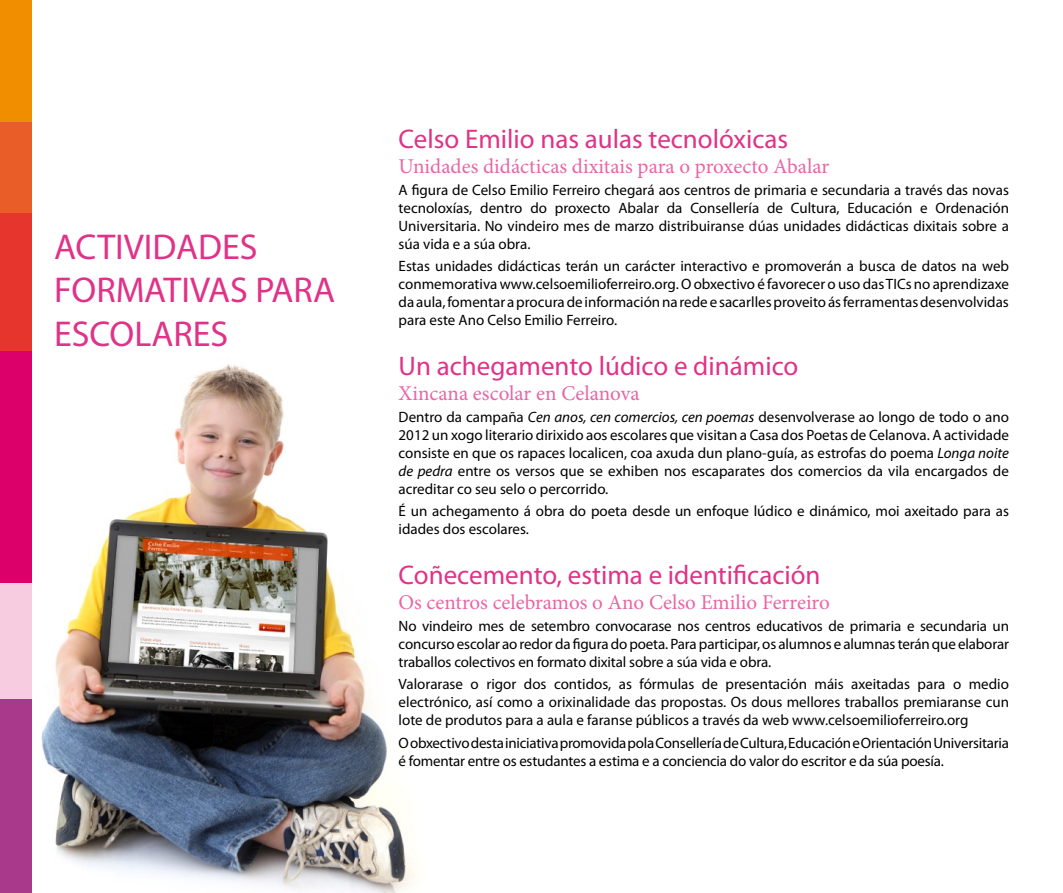
<style>
.page{position:relative;width:1063px;height:893px;background:#fff}
.page>*{position:absolute;margin:0;border:0;box-sizing:border-box;transform-origin:0 0}
.t1{font:36px/43.2px "Myriad Pro";color:#e03288}
.t2{font:27px "Myriad Pro";color:#e03288}
.t3{font:21px "Minion Pro";color:#e865a6}
.t4{font:15px/18px "Myriad Pro";letter-spacing:-.005em;color:#000;text-align:justify}
.s1{font-style:italic}
</style>
<div class="page">
<img style="left:31px;top:336px;width:385px;height:557px">
<div style="left:0;top:0;width:31px;height:122px;background:#f18e00"></div>
<div style="left:0;top:122px;width:31px;height:91px;background:#e95e28"></div>
<div style="left:0;top:213px;width:31px;height:139px;background:#e5352c"></div>
<div style="left:0;top:352px;width:31px;height:231px;background:#dc006b"></div>
<div style="left:0;top:583px;width:31px;height:116px;background:#f7cce1"></div>
<div style="left:0;top:699px;width:31px;height:194px;background:#a9398a"></div>
<h1 class="t1" style="left:54px;top:225px;width:283px">ACTIVI DADES<br>FORMATIVAS PARA<br>ESCOLARES</h1>
<h2 class="t2" style="left:399px;top:122px;width:391px">Celso Emilio nas aulas tecnolóxicas</h2>
<h3 class="t3" style="left:399px;top:152px;width:432px">Unidades didácticas dixitais para o proxecto Abalar</h3>
<p class="t4" style="left:399px;top:181px;width:612px">A figura de Celso Emilio Ferreiro chegará aos centros de primaria e secundaria a través das novas tecnoloxías, dentro do proxecto Abalar da Consellería de Cultura, Educación e Ordenación Universitaria. No vindeiro mes de marzo distribuiranse dúas unidades didácticas dixitais sobre a súa vida e a súa obra.</p>
<p class="t4" style="left:399px;top:257px;width:612px">Estas unidades didácticas terán un carácter interactivo e promoverán a busca de datos na web conmemorativa www.celsoemilioferreiro.org. O obxectivo é favorecer o uso das TICs no aprendizaxe da aula, fomentar a procura de información na rede e sacarlles proveito ás ferramentas desenvolvidas para este Ano Celso Emilio Ferreiro.</p>
<h2 class="t2" style="left:399px;top:349px;width:401px">Un achegamento lúdico e dinámico</h2>
<h3 class="t3" style="left:399px;top:379px;width:242px">Xincana escolar en Celanova</h3>
<p class="t4" style="left:399px;top:408px;width:612px">Dentro da campaña <span class="s1">Cen anos, cen comercios, cen poemas</span> desenvolverase ao longo de todo o ano 2012 un xogo literario dirixido aos escolares que visitan a Casa dos Poetas de Celanova. A actividade consiste en que os rapaces localicen, coa axuda dun plano-guía, as estrofas do poema <span class="s1">Longa noite de pedra</span> entre os versos que se exhiben nos escaparates dos comercios da vila encargados de acreditar co seu selo o percorrido.</p>
<p class="t4" style="left:399px;top:502px;width:612px">É un achegamento á obra do poeta desde un enfoque lúdico e dinámico, moi axeitado para as idades dos escolares.</p>
<h2 class="t2" style="left:399px;top:558px;width:423px">Coñecemento, estima e identificación</h2>
<h3 class="t3" style="left:399px;top:588px;width:433px">Os centros celebramos o Ano Celso Emilio Ferreiro</h3>
<p class="t4" style="left:399px;top:617px;width:612px">No vindeiro mes de setembro convocarase nos centros educativos de primaria e secundaria un concurso escolar ao redor da figura do poeta. Para participar, os alumnos e alumnas terán que elaborar traballos colectivos en formato dixital sobre a súa vida e obra.</p>
<p class="t4" style="left:399px;top:675px;width:612px">Valorarase o rigor dos contidos, as fórmulas de presentación máis axeitadas para o medio electrónico, así como a orixinalidade das propostas. Os dous mellores traballos premiaranse cun lote de produtos para a aula e faranse públicos a través da web www.celsoemilioferreiro.org</p>
<p class="t4" style="left:399px;top:733px;width:612px">O obxectivo desta iniciativa promovida pola Consellería de Cultura, Educación e Orientación Universitaria é fomentar entre os estudantes a estima e a conciencia do valor do escritor e da súa poesía.</p>
</div>
